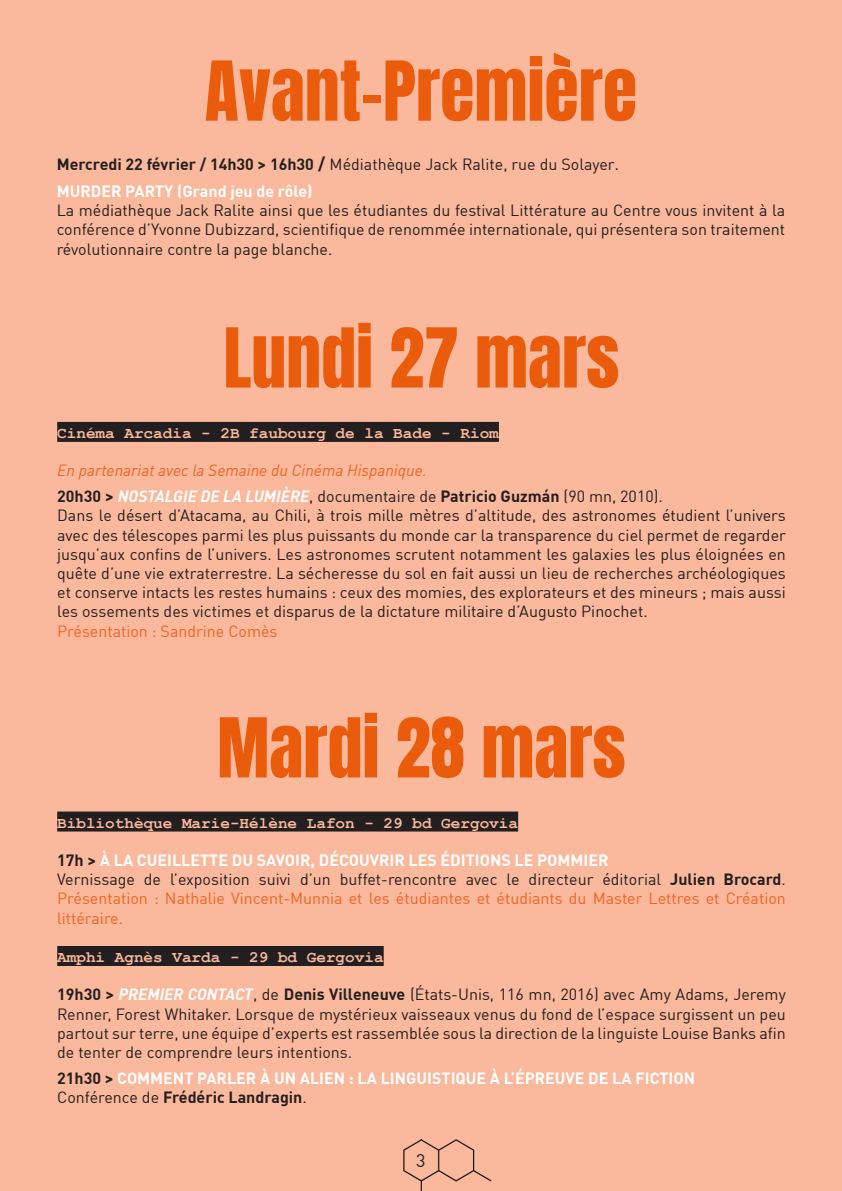
<style>
.page{position:relative;width:842px;height:1191px;background:#fab89c}
.page>*{position:absolute;margin:0;border:0;box-sizing:border-box;transform-origin:0 0}
.t1{font:70px "Anton";color:#ea5b0c}
.t2{font:18px "DIN Offc";color:#231f20}
.t3{font:16px/19.2px "DIN Offc";color:#231f20;text-align:justify}
.t4{font:16px/19.2px "DIN Offc";color:#f16522;text-align:justify}
.t5{font:700 16px "DIN Offc";color:#fff}
.t6{font:700 16px "Courier New";color:#fab89c}
.t7{font:italic 16px "DIN Offc";color:#f16522}
.t8{font:700 16px "DIN Offc";color:#231f20}
.s1{font-weight:700}
.s2{font-weight:700;font-size:17.4px}
.s3{font-size:17.4px}
.s4{font-weight:700;font-style:italic;color:#fff}
.s5{color:#231f20}
.s6{font-weight:700;color:#231f20}
.s7{font-weight:400}
</style>
<div class="page">
<img style="left:403px;top:1139px;width:89px;height:52px">
<div style="left:57px;top:422px;width:442px;height:20px;background:#231f20"></div>
<div style="left:57px;top:811px;width:461px;height:20px;background:#231f20"></div>
<div style="left:57px;top:946px;width:327px;height:20px;background:#231f20"></div>
<p class="t1" style="left:205px;top:56px;width:434px">Avant-Première</p>
<p class="t3" style="left:57px;top:154px;width:564px"><span class="s1">Mercredi 22 février / 14h30 &gt; 16h30</span> <span class="s2">/</span> Médiathèque Jack Ralite, rue du Solayer<span class="s3">.</span></p>
<p class="t5" style="left:57px;top:181px;width:257px">MURDER PARTY (Grand jeu de rôle)</p>
<p class="t3" style="left:57px;top:200px;width:730px">La médiathèque Jack Ralite ainsi que les étudiantes du festival Littérature au Centre vous invitent à la conférence d’Yvonne Dubizzard, scientifique de renommée internationale, qui présentera son traitement révolutionnaire contre la page blanche.</p>
<p class="t1" style="left:223px;top:322px;width:397px">Lundi 27 mars</p>
<p class="t6" style="left:57px;top:423px;width:443px">Cinéma Arcadia - 2B faubourg de la Bade - Riom</p>
<p class="t7" style="left:57px;top:460px;width:371px">En partenariat avec la Semaine du Cinéma Hispanique.</p>
<p class="t3" style="left:57px;top:486px;width:607px"><span class="s1">20h30 &gt;</span> <span class="s4">NOSTALGIE DE LA LUMIÈRE</span>, documentaire de <span class="s1">Patricio Guzmán</span> (90 mn, 2010).</p>
<p class="t3" style="left:57px;top:505px;width:730px">Dans le désert d’Atacama, au Chili, à trois mille mètres d’altitude, des astronomes étudient l’univers avec des télescopes parmi les plus puissants du monde car la transparence du ciel permet de regarder jusqu’aux confins de l’univers. Les astronomes scrutent notamment les galaxies les plus éloignées en quête d’une vie extraterrestre. La sécheresse du sol en fait aussi un lieu de recherches archéologiques et conserve intacts les restes humains : ceux des momies, des explorateurs et des mineurs ; mais aussi les ossements des victimes et disparus de la dictature militaire d’Augusto Pinochet.</p>
<p class="t4" style="left:57px;top:621px;width:222px">Présentation : Sandrine Comès</p>
<p class="t1" style="left:217px;top:712px;width:410px">Mardi 28 mars</p>
<p class="t6" style="left:57px;top:812px;width:462px">Bibliothèque Marie-Hélène Lafon - 29 bd Gergovia</p>
<p class="t5" style="left:57px;top:849px;width:553px"><span class="s5">17h &gt;</span> À LA CUEILLETTE DU SAVOIR, DÉCOUVRIR LES ÉDITIONS LE POMMIER</p>
<p class="t4" style="left:57px;top:869px;width:730px"><span class="s5">Vernissage de l’exposition suivi d’un buffet-rencontre avec le directeur éditorial</span> <span class="s6">Julien Brocard</span><span class="s5">.<br></span>Présentation : Nathalie Vincent-Munnia et les étudiantes et étudiants du Master Lettres et Création littéraire.</p>
<p class="t6" style="left:57px;top:947px;width:328px">Amphi Agnès Varda - 29 bd Gergovia</p>
<p class="t3" style="left:57px;top:984px;width:730px"><span class="s1">19h30 &gt;</span> <span class="s4">PREMIER CONTACT</span>, de <span class="s1">Denis Villeneuve</span> (États-Unis, 116 mn, 2016) avec Amy Adams, Jeremy Renner, Forest Whitaker. Lorsque de mystérieux vaisseaux venus du fond de l’espace surgissent un peu partout sur terre, une équipe d’experts est rassemblée sous la direction de la linguiste Louise Banks afin de tenter de comprendre leurs intentions.</p>
<p class="t5" style="left:57px;top:1067px;width:639px"><span class="s5">21h30 &gt;</span> COMMENT PARLER À UN ALIEN : LA LINGUISTIQUE À L’ÉPREUVE DE LA FICTION</p>
<p class="t8" style="left:57px;top:1086px;width:251px"><span class="s7">Conférence de</span> Frédéric Landragin<span class="s7">.</span></p>
<p class="t2" style="left:416px;top:1149px;width:11px">3</p>
</div>
